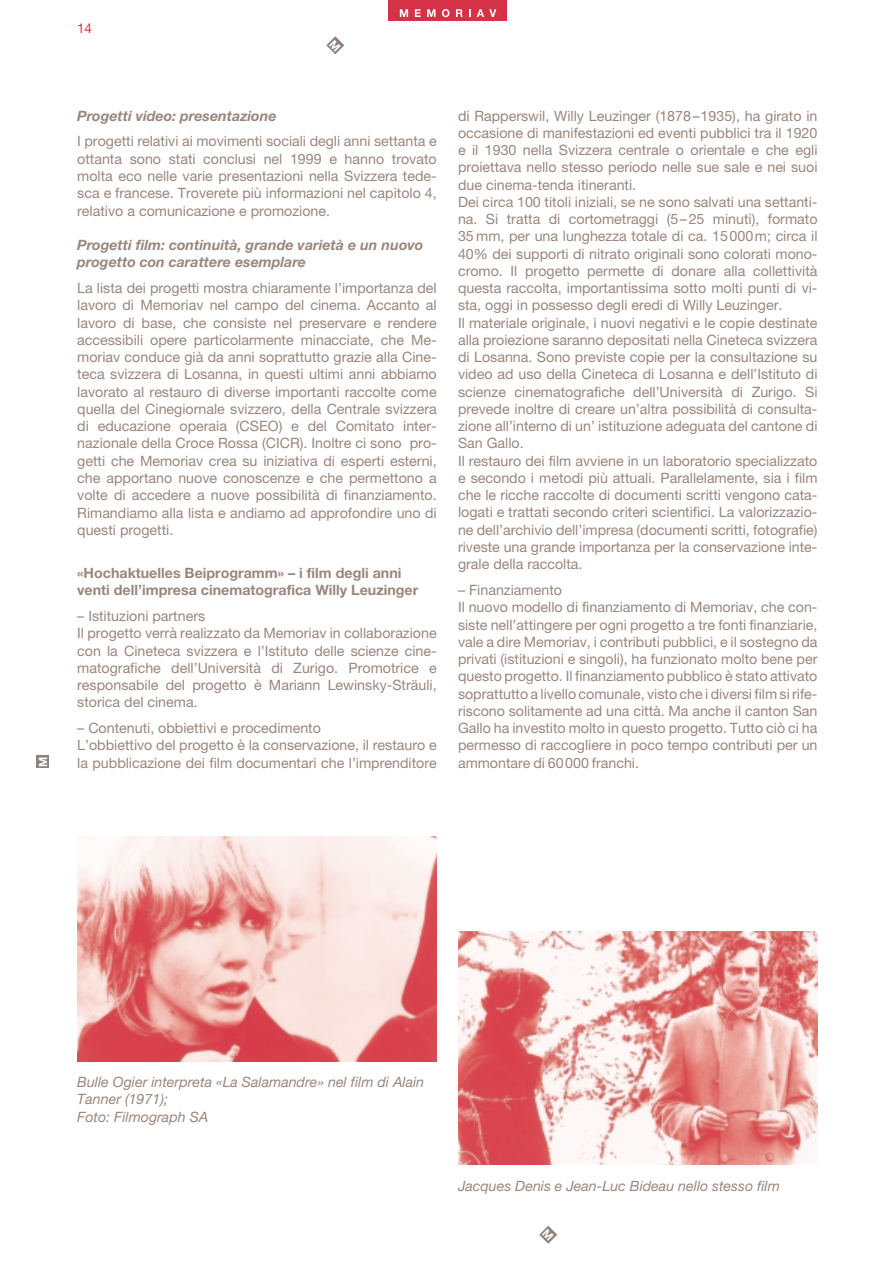
<style>
.page{position:relative;width:893px;height:1262px;background:#fff}
.page>*{position:absolute;margin:0;border:0;box-sizing:border-box;transform-origin:0 0}
.t1{font:14.25px/17.2px "Helvetica Neue";color:#99877d}
.t2{font:italic 14.25px/17.2px "Helvetica Neue";color:#99877d}
.t3{font:italic 700 14.25px/17.2px "Helvetica Neue";color:#99877d}
.t4{font:700 14.25px/17.2px "Helvetica Neue";color:#99877d}
.t5{font:13.5px "Helvetica Neue";color:#d63247}
.t6{font:700 11.25px "Helvetica Neue";color:#fff}
</style>
<div class="page">
<div style="left:388px;top:0;width:118px;height:21px;background:#d63247"></div>
<svg style="left:400px;top:9px;width:8px;height:8px"></svg>
<svg style="left:415px;top:9px;width:6px;height:8px"></svg>
<svg style="left:427px;top:9px;width:8px;height:8px"></svg>
<svg style="left:442px;top:9px;width:7px;height:8px"></svg>
<svg style="left:456px;top:9px;width:6px;height:8px"></svg>
<svg style="left:476px;top:9px;width:20px;height:8px"></svg>
<div style="left:36px;top:755px;width:13px;height:13px;background:#8e837d"></div>
<img style="left:77px;top:836px;width:359px;height:225px">
<img style="left:458px;top:931px;width:359px;height:233px">
<svg style="left:326px;top:36px;width:18px;height:18px"></svg>
<svg style="left:539px;top:1225px;width:18px;height:18px"></svg>
<p class="t5" style="left:77px;top:23px;width:16px">14</p>
<p class="t1" style="left:458px;top:109px;width:361px">di Rapperswil, Willy Leuzinger (1878–1935), ha girato in occasione di manifestazioni ed eventi pubblici tra il 1920 e il 1930 nella Svizzera centrale o orientale e che egli proiettava nello stesso periodo nelle sue sale e nei suoi due cinema-tenda itineranti.<br>Dei circa 100 titoli iniziali, se ne sono salvati una settanti&shy;na. Si tratta di cortometraggi (5–25 minuti), formato 35 mm, per una lunghezza totale di ca. 15000m; circa il 40% dei supporti di nitrato originali sono colorati mono&shy;cromo. Il progetto permette di donare alla collettività questa raccolta, importantissima sotto molti punti di vi&shy;sta, oggi in possesso degli eredi di Willy Leuzinger.<br>Il materiale originale, i nuovi negativi e le copie destinate alla proiezione saranno depositati nella Cineteca svizzera di Losanna. Sono previste copie per la consultazione su video ad uso della Cineteca di Losanna e dell’Istituto di scienze cinematografiche dell’Università di Zurigo. Si prevede inoltre di creare un’altra possibilità di consulta&shy;zione all’interno di un’ istituzione adeguata del cantone di San Gallo.<br>Il restauro dei film avviene in un laboratorio specializzato e secondo i metodi più attuali. Parallelamente, sia i film che le ricche raccolte di documenti scritti vengono cata&shy;logati e trattati secondo criteri scientifici. La valorizzazio&shy;ne dell’archivio dell’impresa (documenti scritti, fotografie) riveste una grande importanza per la conservazione inte&shy;grale della raccolta.</p>
<p class="t1" style="left:458px;top:583px;width:361px">– Finanziamento<br>Il nuovo modello di finanziamento di Memoriav, che con&shy;siste nell’attingere per ogni progetto a tre fonti finanziarie, vale a dire Memoriav, i contributi pubblici, e il sostegno da privati (istituzioni e singoli), ha funzionato molto bene per questo progetto. Il finanziamento pubblico è stato attivato soprattutto a livello comunale, visto che i diversi film si rife&shy;riscono solitamente ad una città. Ma anche il canton San Gallo ha investito molto in questo progetto. Tutto ciò ci ha permesso di raccogliere in poco tempo contributi per un</p>
<p class="t3" style="left:77px;top:109px;width:201px">Progetti video: presentazione</p>
<p class="t1" style="left:77px;top:134px;width:361px;text-align:justify">I progetti relativi ai movimenti sociali degli anni settanta e ottanta sono stati conclusi nel 1999 e hanno trovato molta eco nelle varie presentazioni nella Svizzera tede&shy;sca e francese. Troverete più informazioni nel capitolo 4, relativo a comunicazione e promozione.</p>
<p class="t3" style="left:77px;top:238px;width:347px">Progetti film: continuità, grande varietà e un nuovo progetto con carattere esemplare</p>
<p class="t1" style="left:77px;top:281px;width:361px;text-align:justify">La lista dei progetti mostra chiaramente l’importanza del lavoro di Memoriav nel campo del cinema. Accanto al lavoro di base, che consiste nel preservare e rendere accessibili opere particolarmente minacciate, che Me&shy;moriav conduce già da anni soprattutto grazie alla Cine&shy;teca svizzera di Losanna, in questi ultimi anni abbiamo lavorato al restauro di diverse importanti raccolte come quella del Cinegiornale svizzero, della Centrale svizzera di educazione operaia (CSEO) e del Comitato inter&shy;nazionale della Croce Rossa (CICR). Inoltre ci sono pro&shy;getti che Memoriav crea su iniziativa di esperti esterni, che apportano nuove conoscenze e che permettono a volte di accedere a nuove possibilità di finanziamento.<br>Rimandiamo alla lista e andiamo ad approfondire uno di questi progetti.</p>
<p class="t4" style="left:77px;top:566px;width:342px">«Hochaktuelles Beiprogramm» – i film degli anni venti dell’impresa cinematografica Willy Leuzinger</p>
<p class="t1" style="left:77px;top:609px;width:361px">– Istituzioni partners<br>Il progetto verrà realizzato da Memoriav in collaborazione con la Cineteca svizzera e l’Istituto delle scienze cine&shy;matografiche dell’Università di Zurigo. Promotrice e responsabile del progetto è Mariann Lewinsky-Sträuli, storica del cinema.</p>
<p class="t1" style="left:77px;top:721px;width:361px">– Contenuti, obbiettivi e procedimento<br>L’obbiettivo del progetto è la conservazione, il restauro e la pubblicazione dei film documentari che l’imprenditore</p>
<p class="t6" style="left:39px;top:766px;width:12px;rotate:-90deg">M</p>
<p class="t1" style="left:458px;top:755px;width:182px">ammontare di 60000 franchi.</p>
<p class="t2" style="left:77px;top:1075px;width:348px">Bulle Ogier interpreta «La Salamandre» nel film di Alain<br>Tanner (1971);<br>Foto: Filmograph SA</p>
<p class="t2" style="left:458px;top:1178px;width:323px">Jacques Denis e Jean-Luc Bideau nello stesso film</p>
</div>
